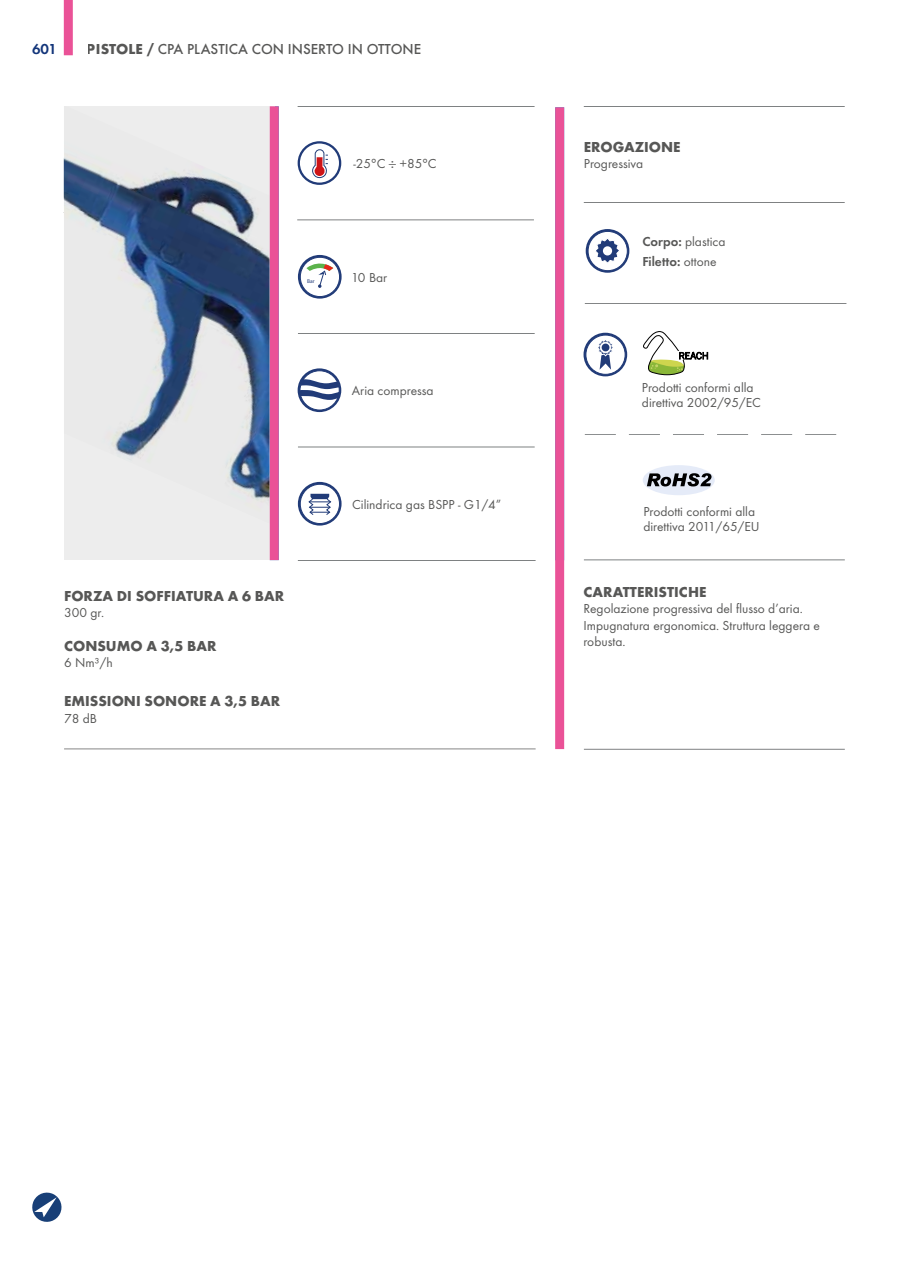
<style>
.page{position:relative;width:910px;height:1263px;background:#fff}
.page>*{position:absolute;margin:0;border:0;box-sizing:border-box;transform-origin:0 0}
.t1{font:700 15px "Futura T";color:#575756}
.t2{font:500 15px "Futura T";color:#575756}
.t3{font:600 15px "Futura T";color:#13357a}
.t4{font:13.5px/15px "Futura T";color:#575756}
.t5{font:600 13.5px/20.7px "Futura T";color:#575756}
.t6{font:5.55px "Myriad Pro";color:#213b78}
.s1{font-weight:700}
.s2{font-weight:400}
</style>
<div class="page">
<div style="left:64px;top:0;width:9px;height:55px;background:#ea5297"></div>
<svg style="left:32px;top:1192px;width:30px;height:30px"></svg>
<hr style="left:298px;top:560px;width:238px;height:1px;background:#7e8182">
<hr style="left:584px;top:560px;width:261px;height:1px;background:#7e8182">
<hr style="left:584px;top:749px;width:261px;height:1px;background:#7e8182">
<hr style="left:584px;top:106px;width:261px;height:1px;background:#7e8182">
<hr style="left:584px;top:202px;width:261px;height:1px;background:#7e8182">
<svg style="left:585px;top:434px;width:251px;height:1px"></svg>
<div style="left:583px;top:333px;width:44px;height:43px;background:#213b78;border-radius:50%"></div>
<div style="left:586px;top:335px;width:39px;height:39px;background:#fff;border-radius:50%"></div>
<div style="left:586px;top:335px;width:39px;height:39px;border:1px solid #213b78;border-radius:50%"></div>
<svg style="left:598px;top:340px;width:15px;height:30px"></svg>
<svg style="left:600px;top:342px;width:11px;height:11px"></svg>
<div style="left:600px;top:342px;width:11px;height:11px;border:1px solid #fff;border-radius:50%"></div>
<div style="left:602px;top:344px;width:7px;height:7px;background:#213b78;border-radius:50%"></div>
<div style="left:676px;top:352px;width:34px;height:8px;background:#c8c8c8"></div>
<svg style="left:643px;top:331px;width:65px;height:44px"></svg>
<div style="left:643px;top:465px;width:72px;height:30px;background:#e5ebf8;border-radius:50%"></div>
<svg style="left:647px;top:473px;width:64px;height:13px"></svg>
<hr style="left:298px;top:106px;width:237px;height:1px;background:#7e8182">
<hr style="left:297px;top:220px;width:237px;height:1px;background:#7e8182">
<hr style="left:585px;top:303px;width:261px;height:1px;background:#7e8182">
<svg style="left:310px;top:149px;width:18px;height:32px"></svg>
<div style="left:298px;top:141px;width:43px;height:44px;border:2px solid #213b78;border-radius:50%"></div>
<svg style="left:298px;top:482px;width:44px;height:44px"></svg>
<div style="left:300px;top:484px;width:39px;height:39px;background:#fff;border-radius:50%"></div>
<div style="left:300px;top:484px;width:40px;height:40px;border:1px solid #213b78;border-radius:50%"></div>
<svg style="left:309px;top:494px;width:22px;height:21px"></svg>
<svg style="left:298px;top:255px;width:44px;height:44px"></svg>
<svg style="left:300px;top:257px;width:40px;height:40px"></svg>
<div style="left:300px;top:257px;width:40px;height:40px;border:1px solid #213b78;border-radius:50%"></div>
<svg style="left:306px;top:258px;width:27px;height:30px"></svg>
<div style="left:64px;top:106px;width:210px;height:454px;background:#ededed"></div>
<div style="left:270px;top:106px;width:9px;height:454px;background:#ea5297"></div>
<div style="left:555px;top:107px;width:9px;height:642px;background:#ea5297"></div>
<img style="left:64px;top:106px;width:206px;height:418px">
<hr style="left:298px;top:447px;width:237px;height:1px;background:#7e8182">
<hr style="left:298px;top:333px;width:237px;height:1px;background:#7e8182">
<svg style="left:298px;top:368px;width:43px;height:44px"></svg>
<div style="left:300px;top:371px;width:39px;height:39px;background:#fff;border-radius:50%"></div>
<div style="left:300px;top:371px;width:39px;height:39px;border:1px solid #213b78;border-radius:50%"></div>
<svg style="left:299px;top:379px;width:41px;height:21px"></svg>
<svg style="left:586px;top:229px;width:43px;height:44px"></svg>
<div style="left:588px;top:231px;width:39px;height:40px;background:#fff;border-radius:50%"></div>
<div style="left:588px;top:231px;width:39px;height:40px;border:1px solid #213b78;border-radius:50%"></div>
<svg style="left:596px;top:239px;width:23px;height:24px"></svg>
<div style="left:603px;top:246px;width:9px;height:9px;background:#fff;border-radius:50%"></div>
<hr style="left:64px;top:749px;width:472px;height:1px;background:#878787">
<p class="t3" style="left:32px;top:40px;width:26px">601</p>
<p class="t2" style="left:87px;top:40px;width:336px"><span class="s1">PISTOLE /</span> CPA PLASTICA CON INSERTO IN OTTONE</p>
<p class="t4" style="left:354px;top:156px;width:85px">-25°C ÷ +85°C</p>
<p class="t6" style="left:307px;top:278px;width:9px">Bar</p>
<p class="t4" style="left:351px;top:270px;width:38px">10 Bar</p>
<p class="t4" style="left:352px;top:383px;width:83px">Aria compressa</p>
<p class="t1" style="left:64px;top:587px;width:221px">FORZA DI SOFFIATURA A 6 BAR</p>
<p class="t4" style="left:64px;top:605px;width:42px">300 gr.</p>
<p class="t1" style="left:64px;top:637px;width:154px">CONSUMO A 3,5 BAR</p>
<p class="t4" style="left:64px;top:655px;width:50px">6 Nm³/h</p>
<p class="t1" style="left:64px;top:692px;width:218px">EMISSIONI SONORE A 3,5 BAR</p>
<p class="t4" style="left:64px;top:710px;width:34px">78 dB</p>
<p class="t4" style="left:352px;top:497px;width:151px">Cilindrica gas BSPP - G1/4”</p>
<p class="t1" style="left:584px;top:138px;width:98px">EROGAZIONE</p>
<p class="t4" style="left:584px;top:156px;width:61px">Progressiva</p>
<p class="t5" style="left:642px;top:231px;width:85px">Corpo: <span class="s2">plastica<br></span>Filetto: <span class="s2">ottone</span></p>
<p class="t4" style="left:642px;top:380px;width:121px">Prodotti conformi alla direttiva 2002/95/EC</p>
<p class="t4" style="left:643px;top:504px;width:118px">Prodotti conformi alla direttiva 2011/65/EU</p>
<p class="t1" style="left:583px;top:583px;width:124px">CARATTERISTICHE</p>
<p class="t4" style="left:583px;top:600px;width:238px;line-height:16.5px">Regolazione progressiva del flusso d’aria.<br>Impugnatura ergonomica. Struttura leggera e robusta.</p>
</div>
